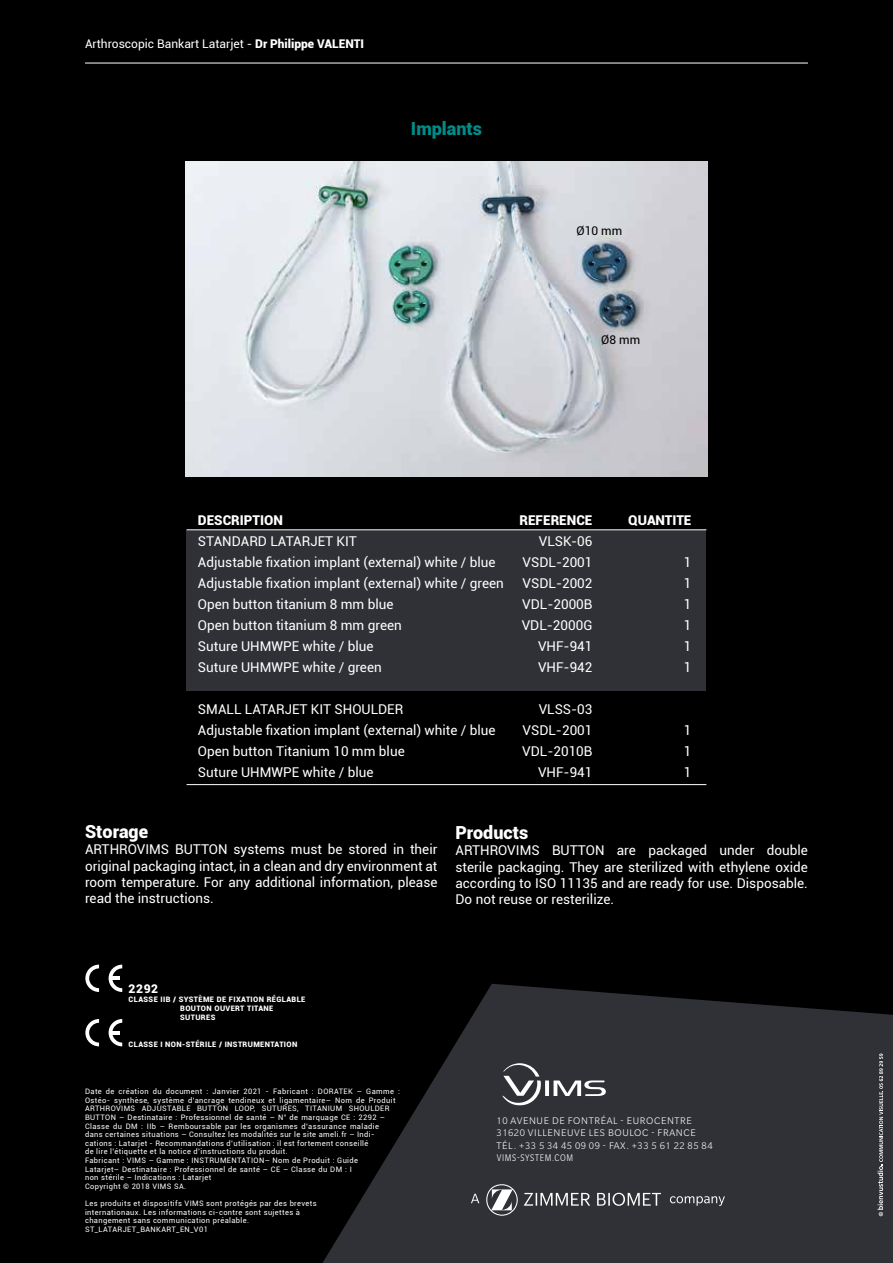
<style>
.page{position:relative;width:893px;height:1263px;background:#000}
.page>*{position:absolute;margin:0;border:0;box-sizing:border-box;transform-origin:0 0}
.t1{font:900 18px "Roboto";color:#fff}
.t2{font:900 18px "Roboto";color:#008c89}
.t3{font:13.5px/16.2px "Roboto";color:#fff;text-align:justify}
.t4{font:900 13.5px "Roboto";color:#fff}
.t5{font:12px "Roboto";color:#fff}
.t6{font:12px "Roboto";color:#000}
.t7{font:900 12px "Roboto";color:#fff}
.t8{font:300 10.5px/12.6px "Slate Pro";letter-spacing:.06em;color:#fff}
.t9{font:300 condensed 10.5px "Slate Pro";letter-spacing:.065em;color:#fff}
.t10{font:9px "Roboto";color:#fff}
.t11{font:7.5px/8.6px "Roboto";letter-spacing:.05em;color:#fff}
.t12{font:900 7.5px/9px "Roboto";letter-spacing:.05em;color:#fff}
.s1{font-weight:900}
</style>
<div class="page">
<svg style="left:85px;top:964px;width:14px;height:28px"></svg>
<svg style="left:109px;top:964px;width:13px;height:28px"></svg>
<hr style="left:110px;top:976px;width:10px;height:4px;background:#fff">
<svg style="left:85px;top:1019px;width:14px;height:27px"></svg>
<svg style="left:109px;top:1019px;width:13px;height:27px"></svg>
<hr style="left:85px;top:63px;width:723px;height:1px;background:#fff">
<div style="left:187px;top:530px;width:519px;height:161px;background:#303137"></div>
<hr style="left:187px;top:529px;width:519px;height:1px;background:#fff">
<hr style="left:187px;top:784px;width:519px;height:1px;background:#fff">
<img style="left:185px;top:162px;width:522px;height:314px">
<svg style="left:322px;top:984px;width:571px;height:279px;fill:#303137"></svg>
<svg style="left:878px;top:1053px;width:5px;height:163px"></svg>
<svg style="left:502px;top:1063px;width:104px;height:43px;background:#56575c"></svg>
<svg style="left:524px;top:1193px;width:137px;height:13px;background:#6f7074"></svg>
<svg style="left:486px;top:1184px;width:32px;height:32px"></svg>
<svg style="left:471px;top:1194px;width:8px;height:9px"></svg>
<svg style="left:670px;top:1196px;width:55px;height:10px"></svg>
<h3 class="t5" style="left:85px;top:36px;width:281px">Arthroscopic Bankart Latarjet - <span class="s1">Dr Philippe VALENTI</span></h3>
<h1 class="t2" style="left:411px;top:118px;width:73px">Implants</h1>
<h3 class="t6" style="left:577px;top:224px;width:47px">Ø10 mm</h3>
<h3 class="t6" style="left:601px;top:332px;width:40px">Ø8 mm</h3>
<h2 class="t4" style="left:198px;top:512px;width:87px">DESCRIPTION</h2>
<h2 class="t4" style="left:519px;top:512px;width:75px">REFERENCE</h2>
<h2 class="t4" style="left:628px;top:512px;width:65px">QUANTITE</h2>
<h2 class="t3" style="left:198px;top:533px;width:160px">STANDARD LATARJET KIT</h2>
<h2 class="t3" style="left:539px;top:533px;width:55px">VLSK-06</h2>
<h2 class="t3" style="left:198px;top:554px;width:299px">Adjustable fixation implant (external) white / blue</h2>
<h2 class="t3" style="left:523px;top:554px;width:71px">VSDL-2001</h2>
<h2 class="t3" style="left:684px;top:554px;width:9px">1</h2>
<h2 class="t3" style="left:198px;top:575px;width:307px">Adjustable fixation implant (external) white / green</h2>
<h2 class="t3" style="left:523px;top:575px;width:71px">VSDL-2002</h2>
<h2 class="t3" style="left:684px;top:575px;width:9px">1</h2>
<h2 class="t3" style="left:198px;top:596px;width:197px">Open button titanium 8 mm blue</h2>
<h2 class="t3" style="left:522px;top:596px;width:72px">VDL-2000B</h2>
<h2 class="t3" style="left:684px;top:596px;width:9px">1</h2>
<h2 class="t3" style="left:198px;top:617px;width:205px">Open button titanium 8 mm green</h2>
<h2 class="t3" style="left:522px;top:617px;width:72px">VDL-2000G</h2>
<h2 class="t3" style="left:684px;top:617px;width:9px">1</h2>
<h2 class="t3" style="left:198px;top:638px;width:177px">Suture UHMWPE white / blue</h2>
<h2 class="t3" style="left:538px;top:638px;width:56px">VHF-941</h2>
<h2 class="t3" style="left:684px;top:638px;width:9px">1</h2>
<h2 class="t3" style="left:198px;top:659px;width:185px">Suture UHMWPE white / green</h2>
<h2 class="t3" style="left:538px;top:659px;width:56px">VHF-942</h2>
<h2 class="t3" style="left:684px;top:659px;width:9px">1</h2>
<h2 class="t3" style="left:198px;top:701px;width:207px">SMALL LATARJET KIT SHOULDER</h2>
<h2 class="t3" style="left:539px;top:701px;width:55px">VLSS-03</h2>
<h2 class="t3" style="left:198px;top:722px;width:299px">Adjustable fixation implant (external) white / blue</h2>
<h2 class="t3" style="left:523px;top:722px;width:71px">VSDL-2001</h2>
<h2 class="t3" style="left:684px;top:722px;width:9px">1</h2>
<h2 class="t3" style="left:198px;top:743px;width:208px">Open button Titanium 10 mm blue</h2>
<h2 class="t3" style="left:522px;top:743px;width:72px">VDL-2010B</h2>
<h2 class="t3" style="left:684px;top:743px;width:9px">1</h2>
<h2 class="t3" style="left:198px;top:764px;width:177px">Suture UHMWPE white / blue</h2>
<h2 class="t3" style="left:538px;top:764px;width:56px">VHF-941</h2>
<h2 class="t3" style="left:684px;top:764px;width:9px">1</h2>
<h1 class="t1" style="left:85px;top:821px;width:65px">Storage</h1>
<h2 class="t3" style="left:85px;top:842px;width:354px">ARTHROVIMS BUTTON systems must be stored in their original packaging intact, in a clean and dry environment at room temperature. For any additional information, please read the instructions.</h2>
<h1 class="t1" style="left:455px;top:822px;width:74px">Products</h1>
<h2 class="t3" style="left:455px;top:843px;width:354px">ARTHROVIMS BUTTON are packaged under double sterile packaging. They are sterilized with ethylene oxide according to ISO 11135 and are ready for use. Disposable.<br>Do not reuse or resterilize.</h2>
<h3 class="t7" style="left:129px;top:981px;width:31px">2292</h3>
<p class="t12" style="left:180px;top:995px;width:127px;text-indent:-52px">CLASSE IIB / SYSTÈME DE FIXATION RÉGLABLE<br>BOUTON OUVERT TITANE<br>SUTURES</p>
<p class="t12" style="left:129px;top:1040px;width:170px">CLASSE I NON-STÉRILE / INSTRUMENTATION</p>
<p class="t11" style="left:85px;top:1087px;width:316px">Date de création du document : Janvier 2021 - Fabricant : DORATEK – Gamme :<br>Ostéo- synthèse, système d’ancrage tendineux et ligamentaire– Nom de Produit ARTHROVIMS ADJUSTABLE BUTTON LOOP, SUTURES, TITANIUM SHOULDER BUTTON – Destinataire : Professionnel de santé – N° de marquage CE : 2292 – Classe du DM : IIb – Remboursable par les organismes d’assurance maladie<br>dans certaines situations – Consultez les modalités sur le site ameli.fr – Indi&shy;cations : Latarjet - Recommandations d’utilisation : il est fortement conseillé<br>de lire l’étiquette et la notice d’instructions du produit.<br>Fabricant : VIMS – Gamme : INSTRUMENTATION– Nom de Produit : Guide<br>Latarjet– Destinataire : Professionnel de santé – CE – Classe du DM : I<br>non stérile – Indications : Latarjet<br>Copyright © 2018 VIMS SA.</p>
<p class="t11" style="left:85px;top:1199px;width:233px">Les produits et dispositifs VIMS sont protégés par des brevets internationaux. Les informations ci-contre sont sujettes à changement sans communication préalable.<br>ST_LATARJET_BANKART_EN_V01</p>
<p class="t10" style="left:85px;top:1208px;width:61px">© 2018 - VIMS</p>
<h3 class="t8" style="left:497px;top:1114px;width:217px">10 AVENUE DE FONTRÉAL - EUROCENTRE<br>31620 VILLENEUVE LES BOULOC - FRANCE<br>TÉL. +33 5 34 45 09 09 - FAX. +33 5 61 22 85 84</h3>
<h3 class="t9" style="left:497px;top:1153px;width:78px">VIMS-SYSTEM.COM</h3>
</div>
